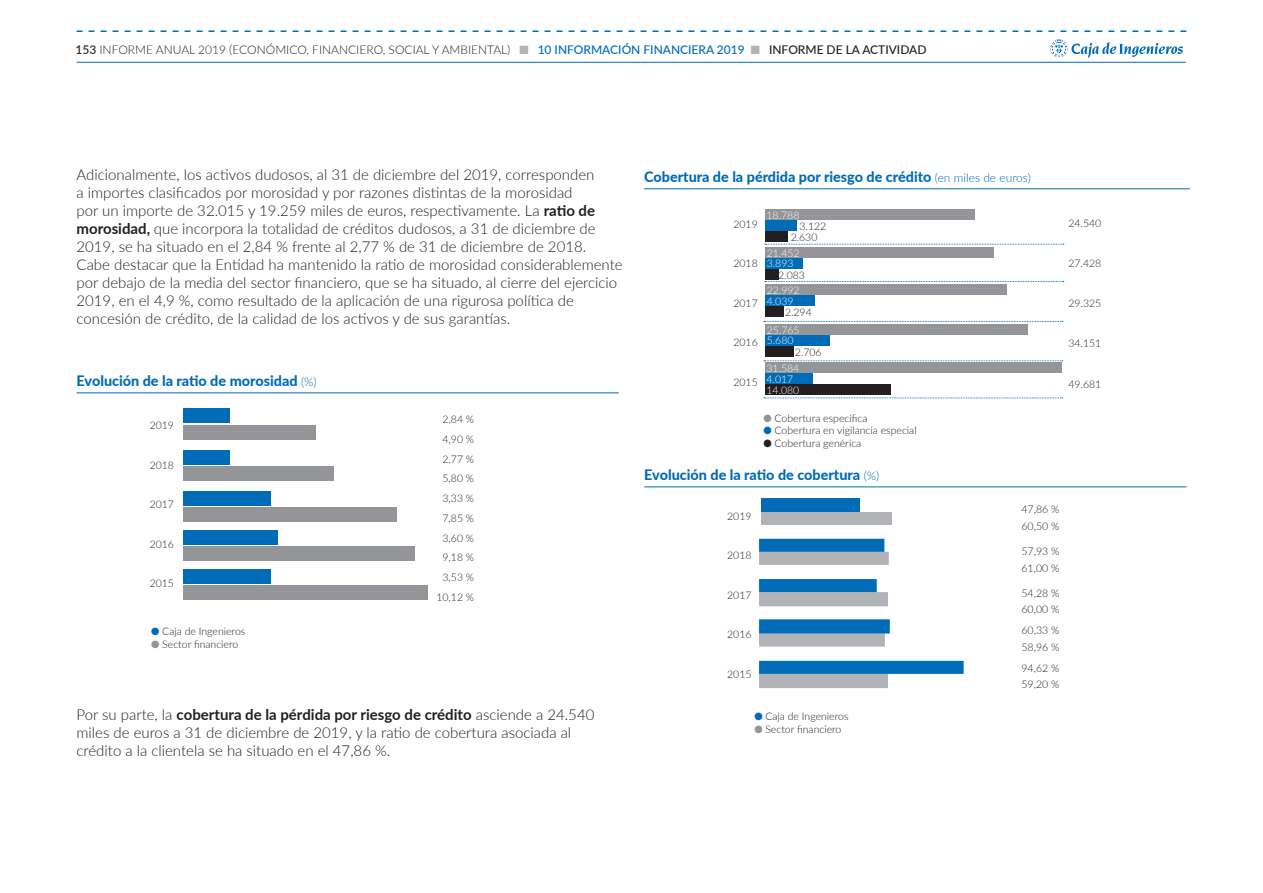
<style>
.page{position:relative;width:1263px;height:893px;background:#fff}
.page>*{position:absolute;margin:0;border:0;box-sizing:border-box;transform-origin:0 0}
.t1{font:300 15px/18px "Lato";color:#231f20}
.t2{font:800 14.4px "Lato";color:#006bb6}
.t3{font:300 12px "Lato";color:#231f20}
.t4{font:300 10.65px/16.6px "Lato";color:#231f20}
.t5{font:300 10.5px/19.8px "Lato";color:#231f20;text-align:center}
.t6{font:300 10.5px/10.6px "Lato";color:#fff}
.s1{font-weight:500}
.s2{color:#b2b3b7}
.s3{font-weight:500;color:#006bb6}
.s4{font-weight:700}
.s5{font-weight:300;font-size:12px}
.s6{color:#006bb6}
.s7{color:#939598}
</style>
<div class="page">
<hr style="left:77px;top:62px;width:1109px;height:1px;background:#006bb6">
<svg style="left:77px;top:30px;width:1109px;height:2px"></svg>
<svg style="left:1050px;top:39px;width:133px;height:19px"></svg>
<hr style="left:77px;top:393px;width:542px;height:1px;background:#006bb6">
<div style="left:761px;top:498px;width:99px;height:15px;background:#006bb6"></div>
<div style="left:761px;top:512px;width:130px;height:13px;background:#b2b3b7"></div>
<svg style="left:765px;top:281px;width:299px;height:1px"></svg>
<svg style="left:765px;top:244px;width:299px;height:1px"></svg>
<svg style="left:764px;top:321px;width:299px;height:1px"></svg>
<svg style="left:764px;top:360px;width:299px;height:1px"></svg>
<svg style="left:764px;top:398px;width:299px;height:1px"></svg>
<hr style="left:644px;top:188px;width:546px;height:1px;background:#006bb6">
<div style="left:765px;top:374px;width:48px;height:10px;background:#006bb6"></div>
<div style="left:765px;top:363px;width:296px;height:10px;background:#939598"></div>
<div style="left:765px;top:335px;width:65px;height:11px;background:#006bb6"></div>
<div style="left:765px;top:346px;width:28px;height:10px;background:#231f20"></div>
<div style="left:765px;top:324px;width:262px;height:10px;background:#939598"></div>
<div style="left:765px;top:296px;width:50px;height:10px;background:#006bb6"></div>
<div style="left:765px;top:306px;width:19px;height:10px;background:#231f20"></div>
<div style="left:765px;top:285px;width:242px;height:10px;background:#939598"></div>
<div style="left:765px;top:258px;width:37px;height:10px;background:#006bb6"></div>
<div style="left:765px;top:269px;width:13px;height:10px;background:#231f20"></div>
<div style="left:765px;top:247px;width:229px;height:10px;background:#939598"></div>
<div style="left:765px;top:221px;width:31px;height:10px;background:#006bb6"></div>
<div style="left:765px;top:231px;width:22px;height:11px;background:#231f20"></div>
<div style="left:765px;top:210px;width:209px;height:10px;background:#939598"></div>
<div style="left:765px;top:385px;width:126px;height:10px;background:#231f20"></div>
<hr style="left:644px;top:487px;width:542px;height:1px;background:#006bb6">
<svg style="left:759px;top:539px;width:204px;height:149px"></svg>
<div style="left:183px;top:569px;width:88px;height:15px;background:#006bb6"></div>
<div style="left:183px;top:530px;width:94px;height:15px;background:#006bb6"></div>
<div style="left:183px;top:491px;width:88px;height:15px;background:#006bb6"></div>
<div style="left:183px;top:450px;width:47px;height:14px;background:#006bb6"></div>
<div style="left:183px;top:408px;width:47px;height:15px;background:#006bb6"></div>
<div style="left:183px;top:586px;width:245px;height:14px;background:#939598"></div>
<div style="left:183px;top:546px;width:231px;height:15px;background:#939598"></div>
<div style="left:183px;top:507px;width:214px;height:15px;background:#939598"></div>
<div style="left:183px;top:466px;width:150px;height:15px;background:#939598"></div>
<div style="left:183px;top:425px;width:132px;height:14px;background:#939598"></div>
<p class="t3" style="left:75px;top:41px;width:853px"><span class="s1">153</span> INFORME ANUAL 2019 (ECONÓMICO, FINANCIERO, SOCIAL Y AMBIENTAL) <span class="s2">■</span> <span class="s3">10 INFORMACIÓN FINANCIERA 2019</span> <span class="s2">■</span> <span class="s1">INFORME DE LA ACTIVIDAD</span></p>
<p class="t1" style="left:77px;top:165px;width:548px">Adicionalmente, los activos dudosos, al 31 de diciembre del 2019, corresponden<br>a importes clasificados por morosidad y por razones distintas de la morosidad<br>por un importe de 32.015 y 19.259 miles de euros, respectivamente. La <span class="s4">ratio de morosidad,</span> que incorpora la totalidad de créditos dudosos, a 31 de diciembre de 2019, se ha situado en el 2,84 % frente al 2,77 % de 31 de diciembre de 2018.<br>Cabe destacar que la Entidad ha mantenido la ratio de morosidad considerablemente por debajo de la media del sector financiero, que se ha situado, al cierre del ejercicio 2019, en el 4,9 %, como resultado de la aplicación de una rigurosa política de concesión de crédito, de la calidad de los activos y de sus garantías.</p>
<p class="t2" style="left:77px;top:370px;width:242px">Evolución de la ratio de morosidad <span class="s5">(%)</span></p>
<p class="t5" style="left:150px;top:415px;width:26px">2019</p>
<p class="t5" style="left:150px;top:455px;width:26px">2018</p>
<p class="t5" style="left:150px;top:494px;width:26px">2017</p>
<p class="t5" style="left:150px;top:534px;width:26px">2016</p>
<p class="t5" style="left:150px;top:573px;width:26px">2015</p>
<p class="t5" style="left:151px;top:621px;width:96px"><span class="s6">●</span> Caja de Ingenieros</p>
<p class="t5" style="left:151px;top:634px;width:89px"><span class="s7">●</span> Sector financiero</p>
<p class="t5" style="left:436px;top:409px;width:39px">2,84 %<br>4,90 %<br>2,77 %<br>5,80 %<br>3,33 %<br>7,85 %<br>3,60 %<br>9,18 %<br>3,53 %<br>10,12 %</p>
<p class="t1" style="left:77px;top:705px;width:519px">Por su parte, la <span class="s4">cobertura de la pérdida por riesgo de crédito</span> asciende a 24.540 miles de euros a 31 de diciembre de 2019, y la ratio de cobertura asociada al crédito a la clientela se ha situado en el 47,86 %.</p>
<p class="t2" style="left:644px;top:166px;width:388px">Cobertura de la pérdida por riesgo de crédito <span class="s5">(en miles de euros)</span></p>
<p class="t5" style="left:733px;top:214px;width:26px">2019</p>
<p class="t5" style="left:733px;top:253px;width:26px">2018</p>
<p class="t5" style="left:733px;top:293px;width:26px">2017</p>
<p class="t5" style="left:733px;top:332px;width:26px">2016</p>
<p class="t5" style="left:733px;top:372px;width:26px">2015</p>
<p class="t6" style="left:766px;top:209px;width:34px">18.788</p>
<p class="t5" style="left:799px;top:216px;width:28px">3.122</p>
<p class="t5" style="left:791px;top:227px;width:28px">2.630</p>
<p class="t6" style="left:767px;top:247px;width:34px">21.452<br>3.893</p>
<p class="t5" style="left:778px;top:265px;width:28px">2.083</p>
<p class="t6" style="left:767px;top:284px;width:34px">22.992<br>4.039</p>
<p class="t5" style="left:785px;top:302px;width:28px">2.294</p>
<p class="t6" style="left:767px;top:324px;width:34px">25.765<br>5.680</p>
<p class="t5" style="left:795px;top:342px;width:28px">2.706</p>
<p class="t6" style="left:766px;top:363px;width:34px">31.584<br>4.017<br>14.080</p>
<p class="t5" style="left:763px;top:408px;width:105px"><span class="s7">●</span> Cobertura específica</p>
<p class="t5" style="left:763px;top:420px;width:155px"><span class="s6">●</span> Cobertura en vigilancia especial</p>
<p class="t5" style="left:763px;top:433px;width:99px">● Cobertura genérica</p>
<p class="t2" style="left:644px;top:464px;width:236px">Evolución de la ratio de cobertura <span class="s5">(%)</span></p>
<p class="t5" style="left:727px;top:506px;width:26px">2019</p>
<p class="t5" style="left:727px;top:545px;width:26px">2018</p>
<p class="t5" style="left:727px;top:585px;width:26px">2017</p>
<p class="t5" style="left:727px;top:624px;width:26px">2016</p>
<p class="t5" style="left:727px;top:664px;width:26px">2015</p>
<p class="t5" style="left:754px;top:706px;width:96px"><span class="s6">●</span> Caja de Ingenieros</p>
<p class="t5" style="left:754px;top:719px;width:89px"><span class="s7">●</span> Sector financiero</p>
<p class="t5" style="left:1068px;top:213px;width:34px">24.540</p>
<p class="t5" style="left:1068px;top:253px;width:34px">27.428</p>
<p class="t5" style="left:1068px;top:293px;width:34px">29.325</p>
<p class="t5" style="left:1068px;top:333px;width:34px">34.151</p>
<p class="t5" style="left:1068px;top:373px;width:34px">49.681</p>
<p class="t4" style="left:1021px;top:501px;width:39px">47,86 %<br>60,50 %</p>
<p class="t4" style="left:1021px;top:542px;width:39px">57,93 %<br>61,00 %</p>
<p class="t4" style="left:1021px;top:584px;width:39px">54,28 %<br>60,00 %</p>
<p class="t4" style="left:1021px;top:622px;width:39px">60,33 %<br>58,96 %</p>
<p class="t4" style="left:1021px;top:659px;width:39px">94,62 %<br>59,20 %</p>
</div>
